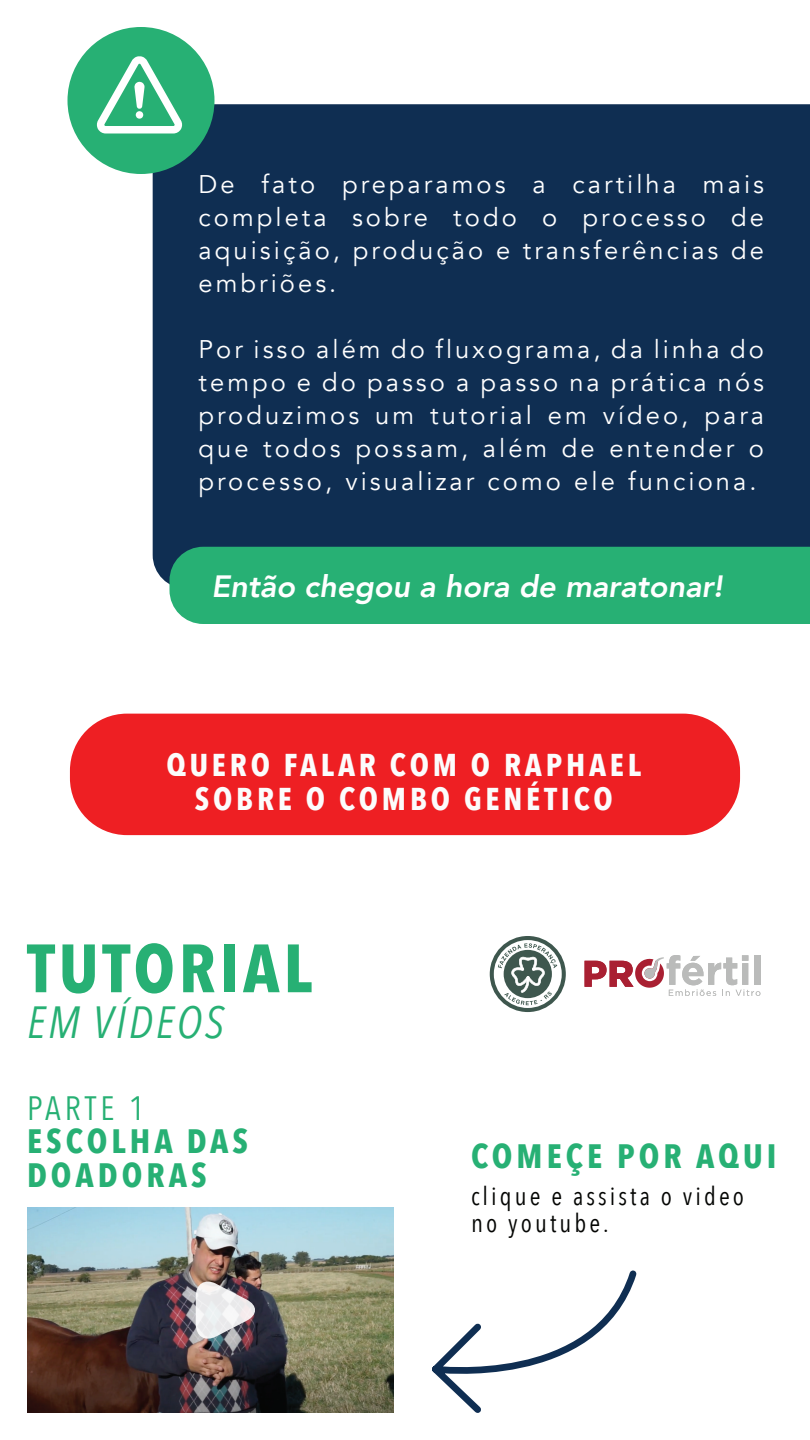
<style>
.page{position:relative;width:810px;height:1440px;background:#fff}
.page>*{position:absolute;margin:0;border:0;box-sizing:border-box;transform-origin:0 0}
.t1{font:700 67.5px "Avenir Next Condensed";letter-spacing:.06em;color:#27b074}
.t2{font:italic 45px "Avenir Next Condensed";letter-spacing:.06em;color:#27b074}
.t3{font:700 33.75px/33.8px "Avenir Next Condensed";letter-spacing:.12em;color:#27b074}
.t4{font:33.75px "Avenir Next Condensed";letter-spacing:.115em;color:#27b074}
.t5{font:700 31.5px/33.8px "Avenir Next Condensed";letter-spacing:.12em;color:#fcfcfc;text-align:center}
.t6{font:italic 800 30.75px "Avenir";color:#fff}
.t7{font:25.5px/33px "Avenir";letter-spacing:.12em;color:#fff;text-align:justify}
.t8{font:25.5px/27px "Avenir Next Condensed";letter-spacing:.12em;color:#040503}
</style>
<div class="page">
<div style="left:153px;top:104px;width:657px;height:485px;background:#0f2e52"></div>
<div style="left:170px;top:547px;width:640px;height:77px;background:#27b074"></div>
<div style="left:68px;top:27px;width:146px;height:147px;background:#27b074;border-radius:50%"></div>
<svg style="left:96px;top:56px;width:87px;height:78px"></svg>
<img style="left:27px;top:1207px;width:367px;height:206px">
<div style="left:490px;top:936px;width:76px;height:76px;background:#3e574e;border-radius:50%"></div>
<svg style="left:494px;top:940px;width:68px;height:68px"></svg>
<svg style="left:585px;top:955px;width:175px;height:41px"></svg>
<svg style="left:196px;top:1278px;width:62px;height:64px"></svg>
<svg style="left:432px;top:1270px;width:205px;height:143px"></svg>
<div style="left:70px;top:714px;width:670px;height:121px;background:#ee1f23;border-radius:57px"></div>
<p class="t7" style="left:199px;top:168px;width:567px">De fato preparamos a cartilha mais completa sobre todo o processo de aquisição, produção e transferências de embriões.</p>
<p class="t7" style="left:199px;top:333px;width:567px">Por isso além do fluxograma, da linha do tempo e do passo a passo na prática nós produzimos um tutorial em vídeo, para que todos possam, além de entender o processo, visualizar como ele funciona.</p>
<p class="t6" style="left:212px;top:568px;width:513px">Então chegou a hora de maratonar!</p>
<p class="t5" style="left:167px;top:748px;width:476px">QUERO FALAR COM O RAPHAEL<br>SOBRE O COMBO GENÉTICO</p>
<h1 class="t1" style="left:27px;top:927px;width:287px">TUTORIAL</h1>
<h2 class="t2" style="left:27px;top:996px;width:199px">EM VÍDEOS</h2>
<h3 class="t4" style="left:27px;top:1079px;width:119px">PARTE 1</h3>
<h3 class="t3" style="left:27px;top:1125px;width:222px">ESCOLHA DAS<br>DOADORAS</h3>
<h3 class="t3" style="left:471px;top:1139px;width:307px">COMEÇE POR AQUI</h3>
<p class="t8" style="left:471px;top:1182px;width:275px">clique e assista o video no youtube.</p>
</div>
